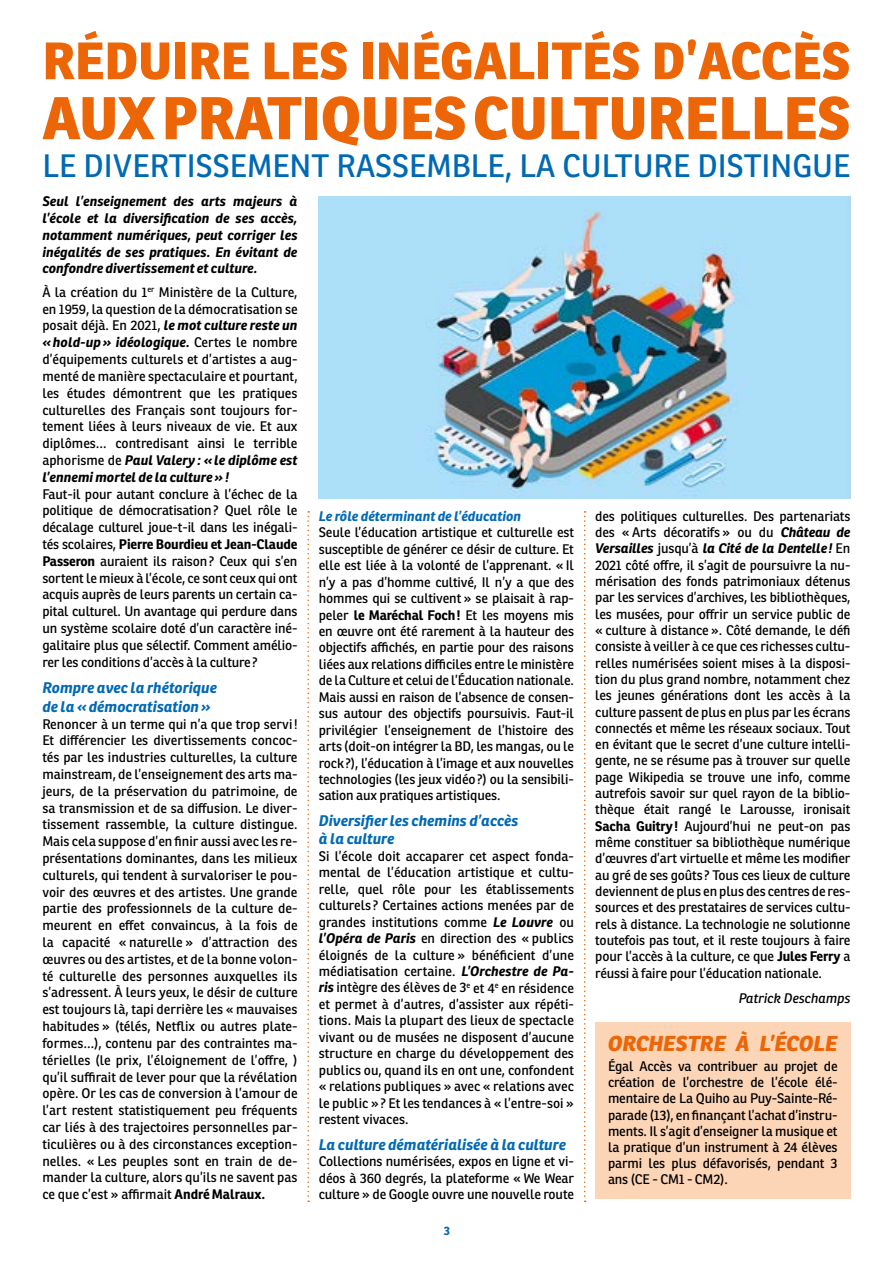
<style>
.page{position:relative;width:893px;height:1263px;background:#fff}
.page>*{position:absolute;margin:0;border:0;box-sizing:border-box;transform-origin:0 0}
.t1{font:800 58.5px "Ronnia";color:#ec6608}
.t2{font:800 51px "Ronnia";color:#ec6608}
.t3{font:31.5px "Ronnia";color:#0069b4}
.t4{font:italic 800 21px "Ronnia";color:#ec6608}
.t5{font:italic 700 15px/18.6px "Ronnia";color:#0069b4}
.t6{font:13.5px/16.8px "Ronnia";letter-spacing:-.01em;color:#000;text-align:justify}
.t7{font:italic 700 13.5px/16.8px "Ronnia";color:#000;text-align:justify}
.t8{font:italic 700 13.5px "Ronnia";color:#0069b4}
.t9{font:italic 13.5px "Ronnia";color:#000}
.t10{font:700 12px "Ronnia";color:#0069b4}
.s1{font-weight:700;font-style:italic}
.s2{font-weight:700}
</style>
<div class="page">
<svg style="left:307px;top:511px;width:2px;height:691px"></svg>
<svg style="left:584px;top:511px;width:2px;height:691px"></svg>
<div style="left:595px;top:1023px;width:255px;height:176px;background:#fcd5b7"></div>
<img style="left:319px;top:196px;width:531px;height:302px">
<h2 class="t2" style="left:43px;top:28px;width:809px">RÉDUIRE LES INÉGALITÉS D’ACCÈS</h2>
<h1 class="t1" style="left:43px;top:80px;width:809px">AUX PRATIQUES CULTURELLES</h1>
<h3 class="t3" style="left:43px;top:146px;width:809px">LE DIVERTISSEMENT RASSEMBLE, LA CULTURE DISTINGUE</h3>
<p class="t7" style="left:42px;top:193px;width:257px">Seul l’enseignement des arts majeurs à l’école et la diversification de ses accès, notamment numériques, peut corriger les inégalités de ses pratiques. En évitant de confondre divertissement et culture.</p>
<p class="t6" style="left:42px;top:284px;width:257px">À la création du 1<sup>er</sup> Ministère de la Culture, en 1959, la question de la démocratisation se posait déjà. En 2021, <span class="s1">le mot culture reste un « hold-up » idéologique.</span> Certes le nombre d’équipements culturels et d’artistes a aug&shy;menté de manière spectaculaire et pourtant, les études démontrent que les pratiques culturelles des Français sont toujours for&shy;tement liées à leurs niveaux de vie. Et aux diplômes… contredisant ainsi le terrible aphorisme de <span class="s1">Paul Valery: « le diplôme est l’ennemi mortel de la culture » !</span></p>
<p class="t6" style="left:42px;top:485px;width:257px">Faut-il pour autant conclure à l’échec de la politique de démocratisation? Quel rôle le décalage culturel joue-t-il dans les inégali&shy;tés scolaires, <span class="s2">Pierre Bourdieu et Jean-Claude Passeron</span> auraient ils raison? Ceux qui s’en sortent le mieux à l’école, ce sont ceux qui ont acquis auprès de leurs parents un certain ca&shy;pital culturel. Un avantage qui perdure dans un système scolaire doté d’un caractère iné&shy;galitaire plus que sélectif. Comment amélio&shy;rer les conditions d’accès à la culture?</p>
<p class="t5" style="left:42px;top:678px;width:176px">Rompre avec la rhétorique de la « démocratisation »</p>
<p class="t6" style="left:42px;top:715px;width:257px">Renoncer à un terme qui n’a que trop servi!<br>Et différencier les divertissements concoc&shy;tés par les industries culturelles, la culture mainstream, de l’enseignement des arts ma&shy;jeurs, de la préservation du patrimoine, de sa transmission et de sa diffusion. Le diver&shy;tissement rassemble, la culture distingue.<br>Mais cela suppose d’en finir aussi avec les re&shy;présentations dominantes, dans les milieux culturels, qui tendent à survaloriser le pou&shy;voir des œuvres et des artistes. Une grande partie des professionnels de la culture de&shy;meurent en effet convaincus, à la fois de la capacité « naturelle » d’attraction des œuvres ou des artistes, et de la bonne volon&shy;té culturelle des personnes auxquelles ils s’adressent. À leurs yeux, le désir de culture est toujours là, tapi derrière les « mauvaises habitudes » (télés, Netflix ou autres plate&shy;formes…), contenu par des contraintes ma&shy;térielles (le prix, l’éloignement de l’offre, ) qu’il suffirait de lever pour que la révélation opère. Or les cas de conversion à l’amour de l’art restent statistiquement peu fréquents car liés à des trajectoires personnelles par&shy;ticulières ou à des circonstances exception&shy;nelles. « Les peuples sont en train de de&shy;mander la culture, alors qu’ils ne savent pas ce que c’est » affirmait <span class="s2">André Malraux.</span></p>
<p class="t8" style="left:319px;top:507px;width:204px">Le rôle déterminant de l’éducation</p>
<p class="t6" style="left:319px;top:524px;width:257px">Seule l’éducation artistique et culturelle est susceptible de générer ce désir de culture. Et elle est liée à la volonté de l’apprenant. « Il n’y a pas d’homme cultivé, Il n’y a que des hommes qui se cultivent » se plaisait à rap&shy;peler <span class="s2">le Maréchal Foch!</span> Et les moyens mis en œuvre ont été rarement à la hauteur des objectifs affichés, en partie pour des raisons liées aux relations difficiles entre le ministère de la Culture et celui de l’Éducation nationale.<br>Mais aussi en raison de l’absence de consen&shy;sus autour des objectifs poursuivis. Faut-il privilégier l’enseignement de l’histoire des arts (doit-on intégrer la BD, les mangas, ou le rock?), l’éducation à l’image et aux nouvelles technologies (les jeux vidéo?) ou la sensibili&shy;sation aux pratiques artistiques.</p>
<p class="t5" style="left:319px;top:811px;width:201px">Diversifier les chemins d’accès à la culture</p>
<p class="t6" style="left:319px;top:848px;width:257px">Si l’école doit accaparer cet aspect fonda&shy;mental de l’éducation artistique et cultu&shy;relle, quel rôle pour les établissements culturels ? Certaines actions menées par de grandes institutions comme <span class="s1">Le Louvre</span> ou <span class="s1">l’Opéra de Paris</span> en direction des « publics éloignés de la culture » bénéficient d’une médiatisation certaine. <span class="s1">L’Orchestre de Pa&shy;ris</span> intègre des élèves de 3<sup>e</sup> et 4<sup>e</sup> en résidence et permet à d’autres, d’assister aux répéti&shy;tions. Mais la plupart des lieux de spectacle vivant ou de musées ne disposent d’aucune structure en charge du développement des publics ou, quand ils en ont une, confondent « relations publiques » avec « relations avec le public »? Et les tendances à « l’entre-soi » restent vivaces.</p>
<p class="t5" style="left:319px;top:1135px;width:249px">La culture dématérialisée à la culture</p>
<p class="t6" style="left:319px;top:1153px;width:257px">Collections numérisées, expos en ligne et vi&shy;déos à 360 degrés, la plateforme « We Wear culture » de Google ouvre une nouvelle route</p>
<p class="t10" style="left:444px;top:1223px;width:8px">3</p>
<p class="t6" style="left:595px;top:508px;width:257px;line-height:16.4px">des politiques culturelles. Des partenariats des « Arts décoratifs » ou du <span class="s1">Château de Versailles</span> jusqu’à <span class="s1">la Cité de la Dentelle!</span> En 2021 côté offre, il s’agit de poursuivre la nu&shy;mérisation des fonds patrimoniaux détenus par les services d’archives, les bibliothèques, les musées, pour offrir un service public de « culture à distance ». Côté demande, le défi consiste à veiller à ce que ces richesses cultu&shy;relles numérisées soient mises à la disposi&shy;tion du plus grand nombre, notamment chez les jeunes générations dont les accès à la culture passent de plus en plus par les écrans connectés et même les réseaux sociaux. Tout en évitant que le secret d’une culture intelli&shy;gente, ne se résume pas à trouver sur quelle page Wikipedia se trouve une info, comme autrefois savoir sur quel rayon de la biblio&shy;thèque était rangé le Larousse, ironisait <span class="s2">Sacha Guitry!</span> Aujourd’hui ne peut-on pas même constituer sa bibliothèque numérique d’œuvres d’art virtuelle et même les modifier au gré de ses goûts? Tous ces lieux de culture deviennent de plus en plus des centres de res&shy;sources et des prestataires de services cultu&shy;rels à distance. La technologie ne solutionne toutefois pas tout, et il reste toujours à faire pour l’accès à la culture, ce que <span class="s2">Jules Ferry</span> a réussi à faire pour l’éducation nationale.</p>
<p class="t9" style="left:738px;top:990px;width:114px">Patrick Deschamps</p>
<h3 class="t4" style="left:608px;top:1029px;width:231px">ORCHESTRE À L’ÉCOLE</h3>
<p class="t6" style="left:608px;top:1058px;width:231px;line-height:16.2px">Égal Accès va contribuer au projet de création de l’orchestre de l’école élé&shy;mentaire de La Quiho au Puy-Sainte-Ré&shy;parade (13), en finançant l’achat d’instru&shy;ments. Il s’agit d’enseigner la musique et la pratique d’un instrument à 24 élèves parmi les plus défavorisés, pendant 3 ans (CE - CM1 - CM2).</p>
</div>
